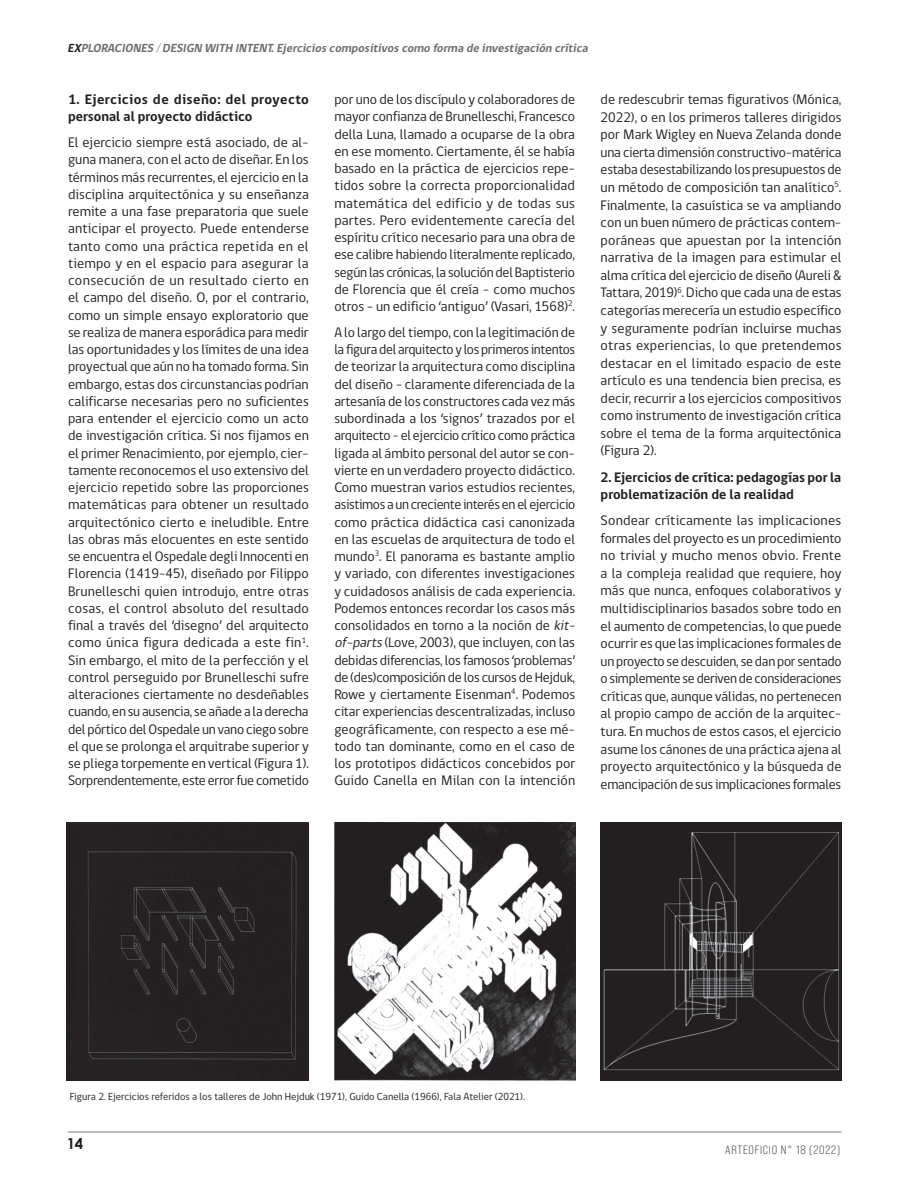
<style>
.page{position:relative;width:918px;height:1188px;background:#fff}
.page>*{position:absolute;margin:0;border:0;box-sizing:border-box;transform-origin:0 0}
.t1{font:700 15px "Century Gothic";color:#231f20}
.t2{font:14.1px/17.2px "gob CL";color:#231f20;text-align:justify}
.t3{font:700 14.1px/17.2px "gob CL";color:#231f20}
.t4{font:italic 700 12px "gob CL";color:#6c6d70}
.t5{font:12px "Bebas Neue Pro Sm E Bk";letter-spacing:.06em;color:#3e3e3f}
.t6{font:10.5px "gob CL";color:#231f20}
.s1{color:#231f20}
.s2{font-style:italic}
</style>
<div class="page">
<hr style="left:68px;top:1132px;width:773px;height:1px;background:#231f20">
<div style="left:67px;top:822px;width:242px;height:258px;background:#252122"></div>
<img style="left:334px;top:822px;width:241px;height:258px">
<img style="left:601px;top:822px;width:240px;height:258px">
<p class="t4" style="left:68px;top:40px;width:525px"><span class="s1">EX</span>PLORACIONES /DESIGN WITH INTENT.Ejercicioscompositivoscomo forma de investigación crítica</p>
<p class="t3" style="left:68px;top:91px;width:242px">1. Ejercicios de diseño: del proyecto personal al proyecto didáctico</p>
<p class="t2" style="left:68px;top:134px;width:242px">El ejercicio siempre está asociado, de al&shy;guna manera, con el acto de diseñar. En los términos más recurrentes, el ejercicio en la disciplina arquitectónica y su enseñanza remite a una fase preparatoria que suele anticipar el proyecto. Puede entenderse tanto como una práctica repetida en el tiempo y en el espacio para asegurar la consecución de un resultado cierto en el campo del diseño. O, por el contrario, como un simple ensayo exploratorio que se realiza de manera esporádica para medir las oportunidades y los límites de una idea proyectual que aún no ha tomado forma. Sin embargo, estas dos circunstancias podrían calificarse necesarias pero no suficientes para entender el ejercicio como un acto de investigación crítica. Si nos fijamos en el primer Renacimiento, por ejemplo, cier&shy;tamente reconocemos el uso extensivo del ejercicio repetido sobre las proporciones matemáticas para obtener un resultado arquitectónico cierto e ineludible. Entre las obras más elocuentes en este sentido se encuentra el Ospedale degli Innocenti en Florencia (1419-45), diseñado por Filippo Brunelleschi quien introdujo, entre otras cosas, el control absoluto del resultado final a través del ‘disegno’ del arquitecto como única figura dedicada a este fin<sup>1</sup>.<br>Sin embargo, el mito de la perfección y el control perseguido por Brunelleschi sufre alteraciones ciertamente no desdeñables cuando, en su ausencia, se añade a la derecha del pórtico del Ospedale un vano ciego sobre el que se prolonga el arquitrabe superior y se pliega torpemente en vertical (Figura 1).<br>Sorprendentemente, este error fue cometido</p>
<p class="t2" style="left:334px;top:91px;width:242px">por uno de los discípulo y colaboradores de mayor confianza de Brunelleschi, Francesco della Luna, llamado a ocuparse de la obra en ese momento. Ciertamente, él se había basado en la práctica de ejercicios repe&shy;tidos sobre la correcta proporcionalidad matemática del edificio y de todas sus partes. Pero evidentemente carecía del espíritu crítico necesario para una obra de ese calibre habiendo literalmente replicado, según las crónicas, la solución del Baptisterio de Florencia que él creía – como muchos otros – un edificio ‘antiguo’ (Vasari, 1568)<sup>2</sup>.</p>
<p class="t2" style="left:334px;top:324px;width:246px;text-align:left">A lo largo del tiempo, con la legitimación de la figura del arquitecto y los primeros intentos de teorizar la arquitectura como disciplina del diseño – claramente diferenciada de la artesanía de los constructores cada vez más subordinada a los ‘signos’ trazados por el arquitecto – el ejercicio crítico como práctica ligada al ámbito personal del autor se con&shy;vierte en un verdadero proyecto didáctico.<br>Como muestran varios estudios recientes, asistimos a un creciente interés en el ejercicio como práctica didáctica casi canonizada en las escuelas de arquitectura de todo el mundo<sup>3</sup>. El panorama es bastante amplio y variado, con diferentes investigaciones y cuidadosos análisis de cada experiencia.<br>Podemos entonces recordar los casos más consolidados en torno a la noción de <span class="s2">kit&shy;of-parts</span>(Love, 2003), que incluyen, con las debidas diferencias, los famosos ‘problemas’ de (des)composición de los cursos de Hejduk, Rowe y ciertamente Eisenman<sup>4</sup>. Podemos citar experiencias descentralizadas, incluso geográficamente, con respecto a ese mé&shy;todo tan dominante, como en el caso de los prototipos didácticos concebidos por Guido Canella en Milan con la intención</p>
<p class="t2" style="left:601px;top:91px;width:242px">de redescubrir temas figurativos (Mónica, 2022), o en los primeros talleres dirigidos por Mark Wigley en Nueva Zelanda donde una cierta dimensión constructivo-matérica estaba desestabilizando los presupuestos de un método de composición tan analítico<sup>5</sup>.<br>Finalmente, la casuística se va ampliando con un buen número de prácticas contem&shy;poráneas que apuestan por la intención narrativa de la imagen para estimular el alma crítica del ejercicio de diseño (Aureli &amp; Tattara, 2019)<sup>6</sup>. Dicho que cada una de estas categorías merecería un estudio específico y seguramente podrían incluirse muchas otras experiencias, lo que pretendemos destacar en el limitado espacio de este artículo es una tendencia bien precisa, es decir, recurrir a los ejercicios compositivos como instrumento de investigación crítica sobre el tema de la forma arquitectónica (Figura 2).</p>
<p class="t3" style="left:601px;top:468px;width:242px">2. Ejercicios de crítica: pedagogías por la problematización de la realidad</p>
<p class="t2" style="left:601px;top:512px;width:242px">Sondear críticamente las implicaciones formales del proyecto es un procedimiento no trivial y mucho menos obvio. Frente a la compleja realidad que requiere, hoy más que nunca, enfoques colaborativos y multidisciplinarios basados sobre todo en el aumento de competencias, lo que puede ocurrir es que las implicaciones formales de un proyecto se descuiden, se dan por sentado o simplemente se deriven de consideraciones críticas que, aunque válidas, no pertenecen al propio campo de acción de la arquitec&shy;tura. En muchos de estos casos, el ejercicio asume los cánones de una práctica ajena al proyecto arquitectónico y la búsqueda de emancipación de sus implicaciones formales</p>
<p class="t6" style="left:70px;top:1090px;width:457px">Figura 2. Ejercicios referidos a los talleres de John Hejduk (1971), Guido Canella (1966), Fala Atelier (2021).</p>
<p class="t1" style="left:67px;top:1133px;width:18px">14</p>
<p class="t5" style="left:725px;top:1143px;width:117px">ARTEOFICIO N° 18 (2022)</p>
</div>
